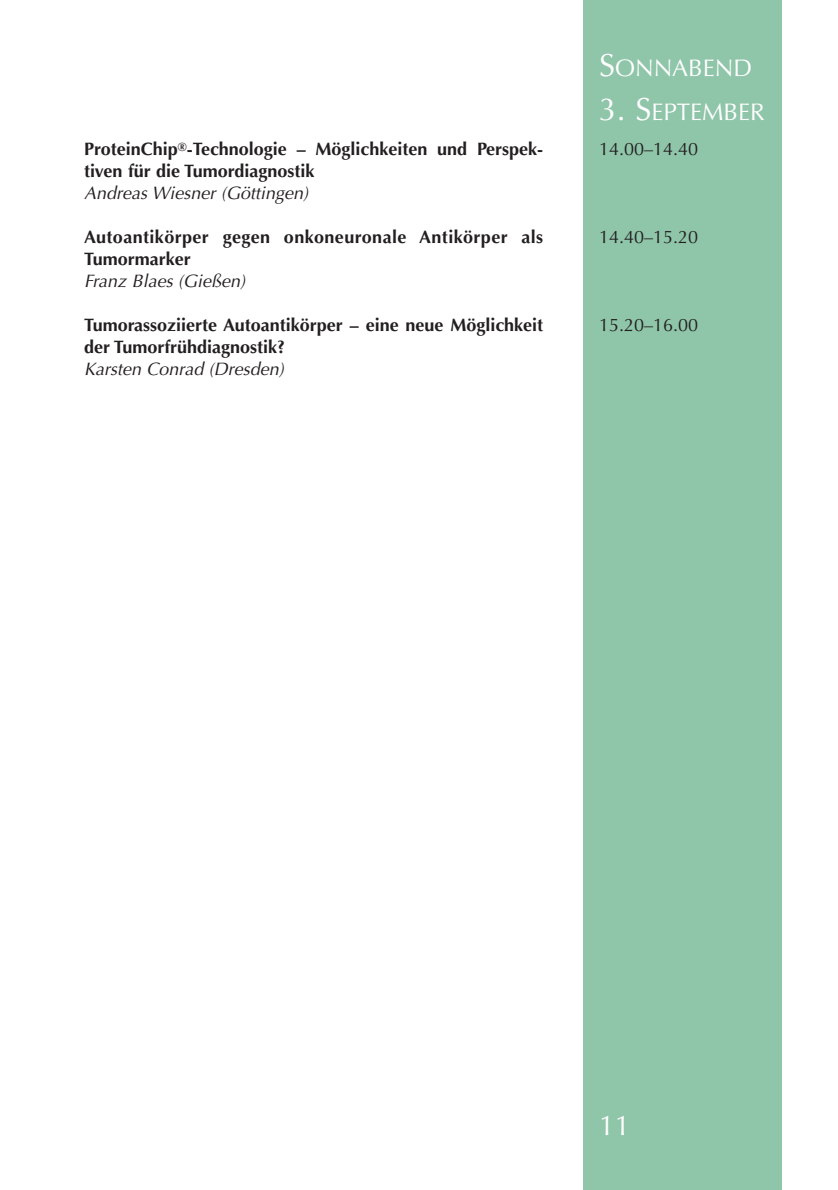
<style>
.page{position:relative;width:838px;height:1190px;background:#fff}
.page>*{position:absolute;margin:0;border:0;box-sizing:border-box;transform-origin:0 0}
.t1{font:28px "Optima";color:#fff}
.t2{font:24px "Optima";color:#fff}
.t3{font:700 18px/22px "Optima";color:#231f20}
.t4{font:italic 18px "Optima";color:#231f20}
.t5{font:700 18px/22px "Optima";letter-spacing:.02em;color:#231f20}
.t6{font:18px "Optima";color:#231f20}
.s1{font-size:32px}
</style>
<div class="page">
<div style="left:583px;top:0;width:198px;height:1190px;background:#8fc5a9"></div>
<p class="t3" style="left:84px;top:140px;width:461px">ProteinChip<sup>®</sup>-Technologie – Möglichkeiten und Perspek&shy;tiven für die Tumordiagnostik</p>
<p class="t4" style="left:84px;top:186px;width:226px">Andreas Wiesner (Göttingen)</p>
<p class="t5" style="left:84px;top:228px;width:461px">Autoantikörper gegen onkoneuronale Antikörper als<br>Tumormarker</p>
<p class="t4" style="left:84px;top:274px;width:163px">Franz Blaes (Gießen)</p>
<p class="t3" style="left:84px;top:316px;width:461px">Tumorassoziierte Autoantikörper – eine neue Möglichkeit der Tumorfrühdiagnostik?</p>
<p class="t4" style="left:84px;top:362px;width:201px">Karsten Conrad (Dresden)</p>
<h2 class="t2" style="left:599px;top:58px;width:154px"><span class="s1">S</span>ONNABEND</h2>
<h2 class="t2" style="left:599px;top:102px;width:167px"><span class="s1">3. S</span>EPTEMBER</h2>
<p class="t6" style="left:599px;top:141px;width:101px">14.00–14.40</p>
<p class="t6" style="left:599px;top:229px;width:101px">14.40–15.20</p>
<p class="t6" style="left:599px;top:317px;width:101px">15.20–16.00</p>
<h1 class="t1" style="left:599px;top:1114px;width:33px">11</h1>
</div>
